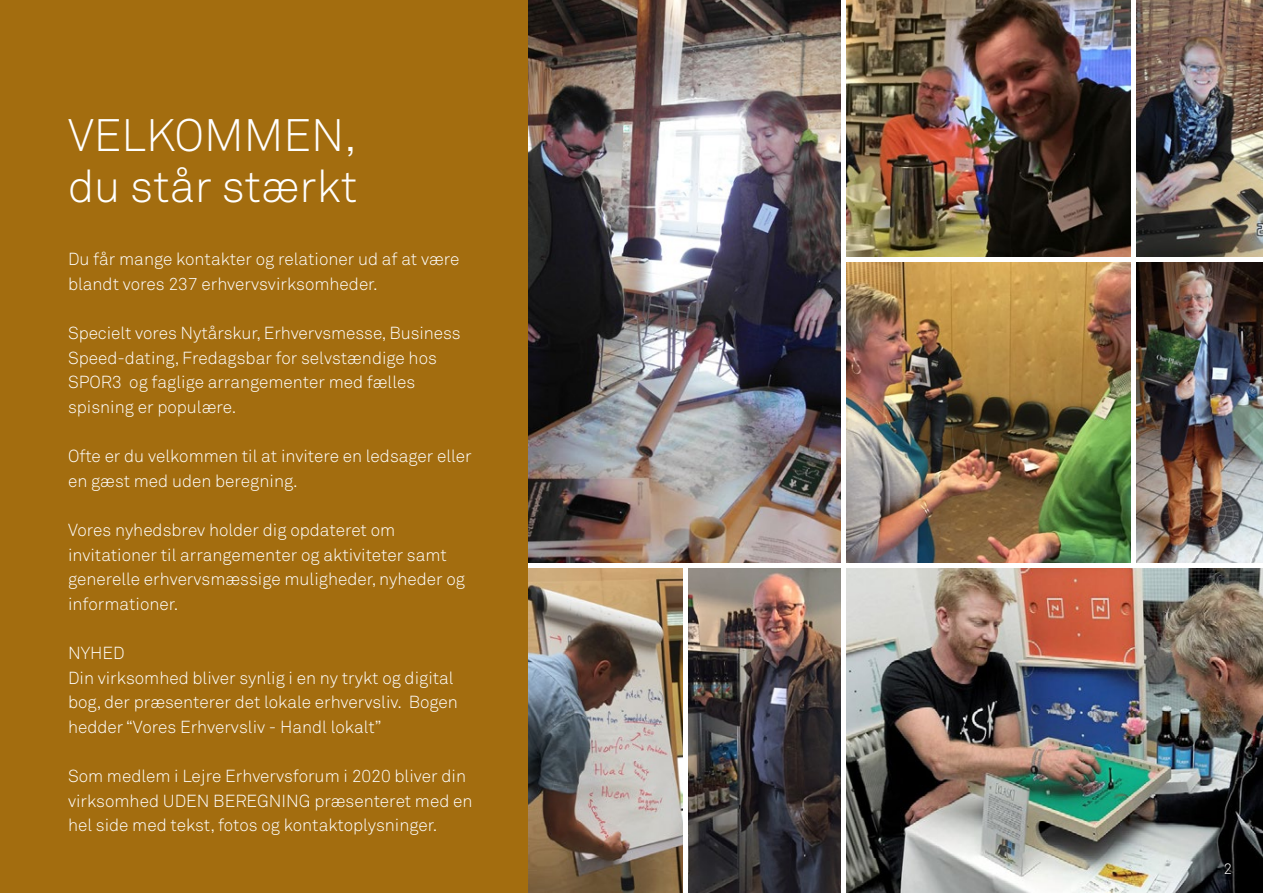
<style>
.page{position:relative;width:1263px;height:893px;background:#fff}
.page>*{position:absolute;margin:0;border:0;box-sizing:border-box;transform-origin:0 0}
.t1{font:300 45px/51px "Akkurat";color:#fff}
.t2{font:300 17.25px/24.6px "Akkurat";color:#fff}
.t3{font:300 15px "Akkurat";color:#fff}
</style>
<div class="page">
<img style="left:688px;top:568px;width:153px;height:325px">
<div style="left:0;top:0;width:528px;height:893px;background:#a36d0f"></div>
<img style="left:528px;top:568px;width:155px;height:325px">
<img style="left:846px;top:0;width:285px;height:563px">
<img style="left:846px;top:568px;width:417px;height:325px">
<img style="left:528px;top:0;width:313px;height:563px">
<img style="left:1136px;top:0;width:127px;height:563px">
<hr style="left:846px;top:258px;width:417px;height:4px;background:#fff">
<h1 class="t1" style="left:68px;top:111px;width:291px">VELKOMMEN, du står stærkt</h1>
<p class="t2" style="left:68px;top:247px;width:393px">Du får mange kontakter og relationer ud af at være blandt vores 237 erhvervsvirksomheder.</p>
<p class="t2" style="left:68px;top:321px;width:394px">Specielt vores Nytårskur, Erhvervsmesse, Business Speed-dating, Fredagsbar for selvstændige hos SPOR3 og faglige arrangementer med fælles spisning er populære.</p>
<p class="t2" style="left:68px;top:444px;width:405px">Ofte er du velkommen til at invitere en ledsager eller en gæst med uden beregning.</p>
<p class="t2" style="left:68px;top:518px;width:398px">Vores nyhedsbrev holder dig opdateret om invitationer til arrangementer og aktiviteter samt generelle erhvervsmæssige muligheder, nyheder og informationer.</p>
<p class="t2" style="left:68px;top:641px;width:391px">NYHED<br>Din virksomhed bliver synlig i en ny trykt og digital bog, der præsenterer det lokale erhvervsliv. Bogen hedder “Vores Erhvervsliv - Handl lokalt”</p>
<p class="t2" style="left:68px;top:764px;width:406px">Som medlem i Lejre Erhvervsforum i 2020 bliver din virksomhed UDEN BEREGNING præsenteret med en hel side med tekst, fotos og kontaktoplysninger.</p>
<p class="t3" style="left:1224px;top:859px;width:10px">2</p>
</div>
